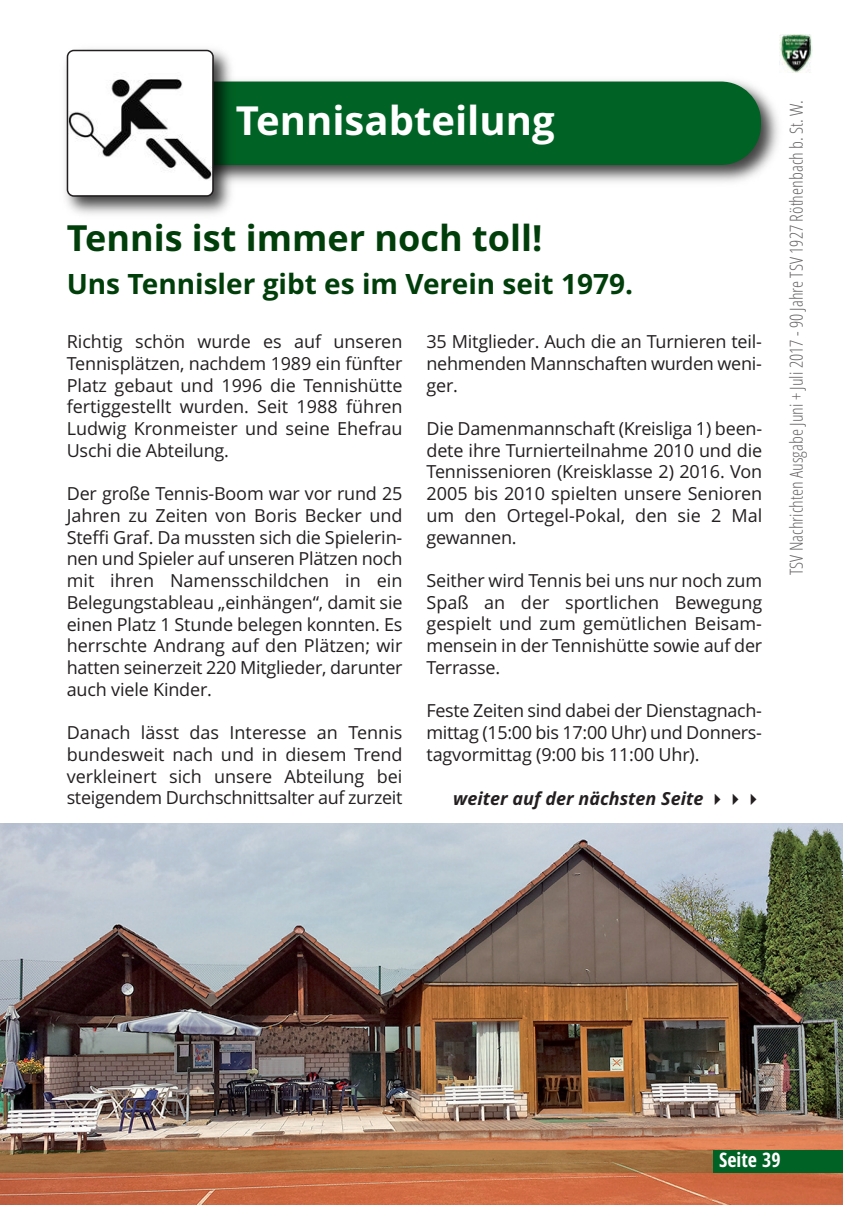
<style>
.page{position:relative;width:843px;height:1209px;background:#fff}
.page>*{position:absolute;margin:0;border:0;box-sizing:border-box;transform-origin:0 0}
.t1{font:700 40px "Open Sans";color:#fff}
.t2{font:700 36px "Open Sans";color:#003e0a}
.t3{font:700 28px "Open Sans";color:#003e0a}
.t4{font:700 condensed 20px "Open Sans";color:#fff}
.t5{font:18px/21.8px "Open Sans";letter-spacing:-.01em;color:#231f20;text-align:justify}
.t6{font:300 condensed 18px "Open Sans";color:rgb(35 31 32/.69)}
.t7{font:italic 700 18px "Open Sans";color:#231f20}
</style>
<div class="page">
<img style="left:779px;top:35px;width:33px;height:37px">
<img style="left:239px;top:80px;width:540px;height:102px">
<div style="left:103px;top:82px;width:657px;height:83px;background:#006224;border-radius:40px"></div>
<img style="left:65px;top:49px;width:174px;height:166px">
<svg style="left:67px;top:50px;width:147px;height:147px"></svg>
<img style="left:0;top:823px;width:842px;height:381px">
<div style="left:0;top:1150px;width:713px;height:22px;background:#006224;opacity:.27"></div>
<div style="left:713px;top:1150px;width:129px;height:22px;background:#006224"></div>
<h1 class="t1" style="left:236px;top:98px;width:320px">Tennisabteilung</h1>
<h2 class="t2" style="left:67px;top:217px;width:477px">Tennis ist immer noch toll!</h2>
<h3 class="t3" style="left:67px;top:268px;width:567px">Uns Tennisler gibt es im Verein seit 1979.</h3>
<p class="t5" style="left:67px;top:331px;width:337px">Richtig schön wurde es auf unseren Tennisplätzen, nachdem 1989 ein fünfter Platz gebaut und 1996 die Tennishütte fertiggestellt wurden. Seit 1988 führen Ludwig Kronmeister und seine Ehefrau Uschi die Abteilung.</p>
<p class="t5" style="left:67px;top:483px;width:337px">Der große Tennis-Boom war vor rund 25<br>Jahren zu Zeiten von Boris Becker und Steffi Graf. Da mussten sich die Spielerin&shy;nen und Spieler auf unseren Plätzen noch mit ihren Namensschildchen in ein Belegungstableau „einhängen“, damit sie einen Platz 1 Stunde belegen konnten. Es herrschte Andrang auf den Plätzen; wir hatten seinerzeit 220 Mitglieder, darunter auch viele Kinder.</p>
<p class="t5" style="left:67px;top:722px;width:337px">Danach lässt das Interesse an Tennis bundesweit nach und in diesem Trend verkleinert sich unsere Abteilung bei steigendem Durchschnittsalter auf zurzeit</p>
<p class="t5" style="left:426px;top:331px;width:337px">35 Mitglieder. Auch die an Turnieren teil&shy;nehmenden Mannschaften wurden weni&shy;ger.</p>
<p class="t5" style="left:426px;top:418px;width:337px">Die Damenmannschaft (Kreisliga 1) been&shy;dete ihre Turnierteilnahme 2010 und die Tennissenioren (Kreisklasse 2) 2016. Von 2005 bis 2010 spielten unsere Senioren um den Ortegel-Pokal, den sie 2 Mal gewannen.</p>
<p class="t5" style="left:426px;top:570px;width:337px">Seither wird Tennis bei uns nur noch zum Spaß an der sportlichen Bewegung gespielt und zum gemütlichen Beisam&shy;mensein in der Tennishütte sowie auf der Terrasse.</p>
<p class="t5" style="left:426px;top:700px;width:337px">Feste Zeiten sind dabei der Dienstagnach&shy;mittag (15:00 bis 17:00 Uhr) und Donners&shy;tagvormittag (9:00 bis 11:00 Uhr).</p>
<p class="t7" style="left:453px;top:788px;width:310px">weiter auf der nächsten Seite ✔✔✔</p>
<p class="t6" style="left:785px;top:575px;width:476px;rotate:-90deg">TSV Nachrichten Ausgabe Juni + Juli 2017 - 90 Jahre TSV 1927 Röthenbach b. St. W.</p>
<p class="t4" style="left:719px;top:1149px;width:63px">Seite 39</p>
</div>
